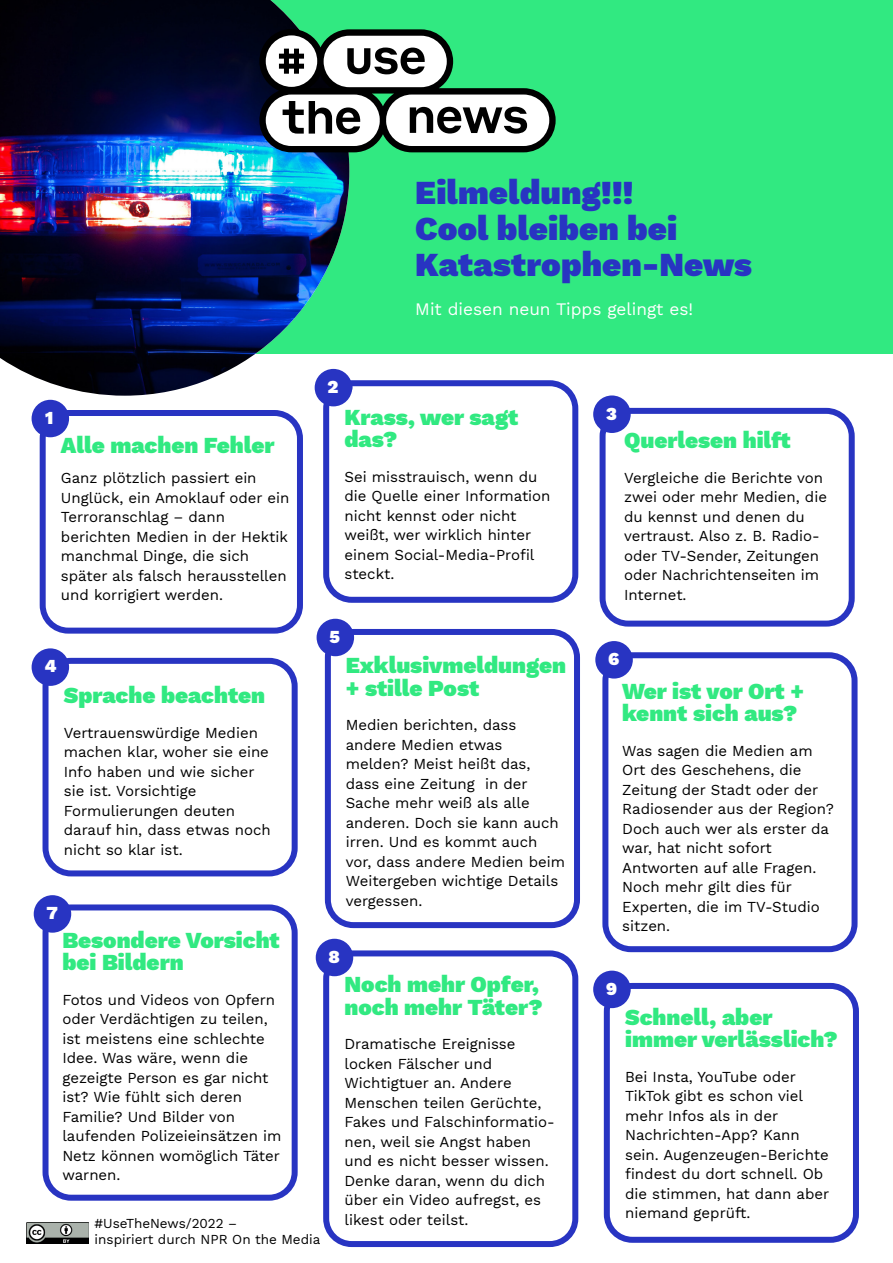
<style>
.page{position:relative;width:893px;height:1263px;background:#fff}
.page>*{position:absolute;margin:0;border:0;box-sizing:border-box;transform-origin:0 0}
.Headline_1{font:900 33px "Work Sans";letter-spacing:.005em;color:#2834c2}
.Fließtext{font:900 22.5px/22.5px "Work Sans";color:#31e981}
.t1{font:900 18px "Work Sans";color:#fff}
.Fließtext-2{font:17.25px "Work Sans";color:#fff}
.Fließtext-3{font:15px/19.5px "Work Sans";color:#000}
.t2{font:13.5px "Work Sans";color:#000}
</style>
<div class="page">
<div style="left:0;top:0;width:893px;height:354px;background:#31e981"></div>
<div style="left:40px;top:410px;width:263px;height:224px;border:6px solid #2834c2;border-radius:26px"></div>
<div style="left:323px;top:380px;width:255px;height:223px;border:6px solid #2834c2;border-radius:26px"></div>
<div style="left:600px;top:408px;width:255px;height:219px;border:6px solid #2834c2;border-radius:26px"></div>
<img style="left:0;top:0;width:349px;height:396px">
<svg style="left:259px;top:29px;width:297px;height:123px"></svg>
<div style="left:43px;top:658px;width:255px;height:218px;border:6px solid #2834c2;border-radius:26px"></div>
<div style="left:325px;top:629px;width:255px;height:299px;border:6px solid #2834c2;border-radius:26px"></div>
<div style="left:602px;top:652px;width:255px;height:300px;border:6px solid #2834c2;border-radius:26px"></div>
<div style="left:604px;top:983px;width:255px;height:260px;border:6px solid #2834c2;border-radius:26px"></div>
<div style="left:323px;top:950px;width:255px;height:297px;border:6px solid #2834c2;border-radius:26px"></div>
<div style="left:43px;top:904px;width:255px;height:297px;border:6px solid #2834c2;border-radius:26px"></div>
<div style="left:32px;top:400px;width:37px;height:37px;background:#2834c2;border-radius:50%"></div>
<div style="left:315px;top:369px;width:37px;height:37px;background:#2834c2;border-radius:50%"></div>
<div style="left:593px;top:395px;width:38px;height:38px;background:#2834c2;border-radius:50%"></div>
<div style="left:32px;top:648px;width:37px;height:38px;background:#2834c2;border-radius:50%"></div>
<div style="left:317px;top:619px;width:37px;height:37px;background:#2834c2;border-radius:50%"></div>
<div style="left:595px;top:641px;width:38px;height:37px;background:#2834c2;border-radius:50%"></div>
<div style="left:34px;top:895px;width:37px;height:38px;background:#2834c2;border-radius:50%"></div>
<div style="left:316px;top:939px;width:37px;height:37px;background:#2834c2;border-radius:50%"></div>
<div style="left:593px;top:971px;width:38px;height:37px;background:#2834c2;border-radius:50%"></div>
<img style="left:26px;top:1222px;width:62px;height:22px">
<p class="t1" style="left:45px;top:404px;width:10px">1</p>
<p class="Fließtext" style="left:61px;top:433px;width:215px">Alle machen Fehler</p>
<p class="Fließtext-3" style="left:61px;top:468px;width:230px">Ganz plötzlich passiert ein<br>Unglück, ein Amoklauf oder ein<br>Terroranschlag – dann</p>
<p class="Fließtext-3" style="left:61px;top:526px;width:229px">berichten Medien in der Hektik manchmal Dinge, die sich später als falsch herausstellen und korrigiert werden.</p>
<p class="t1" style="left:327px;top:373px;width:12px">2</p>
<p class="Headline_1" style="left:415px;top:168px;width:220px">Eilmeldung!!!</p>
<p class="Headline_1" style="left:415px;top:204px;width:264px">Cool bleiben bei</p>
<p class="Headline_1" style="left:415px;top:240px;width:338px">Katastrophen-News</p>
<p class="Fließtext-2" style="left:415px;top:296px;width:279px">Mit diesen neun Tipps gelingt es!</p>
<p class="Fließtext" style="left:344px;top:405px;width:175px">Krass, wer sagt das?</p>
<p class="Fließtext-3" style="left:344px;top:466px;width:208px">Sei misstrauisch, wenn du die Quelle einer Information nicht kennst oder nicht weißt, wer wirklich hinter einem Social-Media-Profil steckt.</p>
<p class="t1" style="left:329px;top:623px;width:12px">5</p>
<p class="t1" style="left:606px;top:400px;width:12px">3</p>
<p class="Fließtext" style="left:624px;top:428px;width:168px">Querlesen hilft</p>
<p class="Fließtext-3" style="left:624px;top:467px;width:204px">Vergleiche die Berichte von zwei oder mehr Medien, die du kennst und denen du vertraust. Also z. B. Radio&shy;oder TV-Sender, Zeitungen oder Nachrichtenseiten im<br>Internet.</p>
<p class="t1" style="left:44px;top:653px;width:14px">4</p>
<p class="Fließtext" style="left:64px;top:683px;width:203px">Sprache beachten</p>
<p class="Fließtext-3" style="left:64px;top:722px;width:207px">Vertrauenswürdige Medien machen klar, woher sie eine<br>Info haben und wie sicher sie ist. Vorsichtige</p>
<p class="Fließtext-3" style="left:64px;top:800px;width:209px">Formulierungen deuten darauf hin, dass etwas noch nicht so klar ist.</p>
<p class="t1" style="left:47px;top:899px;width:13px">7</p>
<p class="Fließtext" style="left:62px;top:928px;width:219px">Besondere Vorsicht bei Bildern</p>
<p class="Fließtext-3" style="left:62px;top:989px;width:221px">Fotos und Videos von Opfern oder Verdächtigen zu teilen, ist meistens eine schlechte<br>Idee. Was wäre, wenn die gezeigte Person es gar nicht ist? Wie fühlt sich deren<br>Familie? Und Bilder von laufenden Polizeieinsätzen im<br>Netz können womöglich Täter warnen.</p>
<p class="t2" style="left:95px;top:1213px;width:144px">#UseTheNews/2022 –</p>
<p class="t2" style="left:95px;top:1229px;width:227px">inspiriert durch NPR On the Media</p>
<p class="Fließtext" style="left:346px;top:653px;width:222px">Exklusivmeldungen + stille Post</p>
<p class="Fließtext-3" style="left:346px;top:714px;width:172px">Medien berichten, dass andere Medien etwas</p>
<p class="Fließtext-3" style="left:346px;top:753px;width:221px">melden? Meist heißt das, dass eine Zeitung in der<br>Sache mehr weiß als alle anderen. Doch sie kann auch irren. Und es kommt auch vor, dass andere Medien beim<br>Weitergeben wichtige Details vergessen.</p>
<p class="t1" style="left:329px;top:943px;width:13px">8</p>
<p class="Fließtext" style="left:344px;top:972px;width:196px">Noch mehr Opfer,</p>
<p class="Fließtext" style="left:344px;top:995px;width:200px">noch mehr Täter?</p>
<p class="Fließtext-3" style="left:344px;top:1034px;width:173px">Dramatische Ereignisse locken Fälscher und</p>
<p class="Fließtext-3" style="left:344px;top:1073px;width:212px">Wichtigtuer an. Andere<br>Menschen teilen Gerüchte,<br>Fakes und Falschinformatio&shy;nen, weil sie Angst haben und es nicht besser wissen.<br>Denke daran, wenn du dich über ein Video aufregst, es likest oder teilst.</p>
<p class="t1" style="left:608px;top:645px;width:13px">6</p>
<p class="Fließtext" style="left:622px;top:679px;width:183px">Wer ist vor Ort + kennt sich aus?</p>
<p class="Fließtext-3" style="left:622px;top:740px;width:213px">Was sagen die Medien am<br>Ort des Geschehens, die<br>Zeitung der Stadt oder der<br>Radiosender aus der Region?<br>Doch auch wer als erster da war, hat nicht sofort</p>
<p class="Fließtext-3" style="left:622px;top:857px;width:199px">Antworten auf alle Fragen.<br>Noch mehr gilt dies für<br>Experten, die im TV-Studio sitzen.</p>
<p class="t1" style="left:606px;top:975px;width:13px">9</p>
<p class="Fließtext" style="left:625px;top:1005px;width:149px">Schnell, aber</p>
<p class="Fließtext" style="left:625px;top:1027px;width:214px">immer verlässlich?</p>
<p class="Fließtext-3" style="left:625px;top:1066px;width:180px">Bei Insta, YouTube oder<br>TikTok gibt es schon viel mehr Infos als in der</p>
<p class="Fließtext-3" style="left:625px;top:1125px;width:206px">Nachrichten-App? Kann sein. Augenzeugen-Berichte findest du dort schnell. Ob die stimmen, hat dann aber niemand geprüft.</p>
</div>
